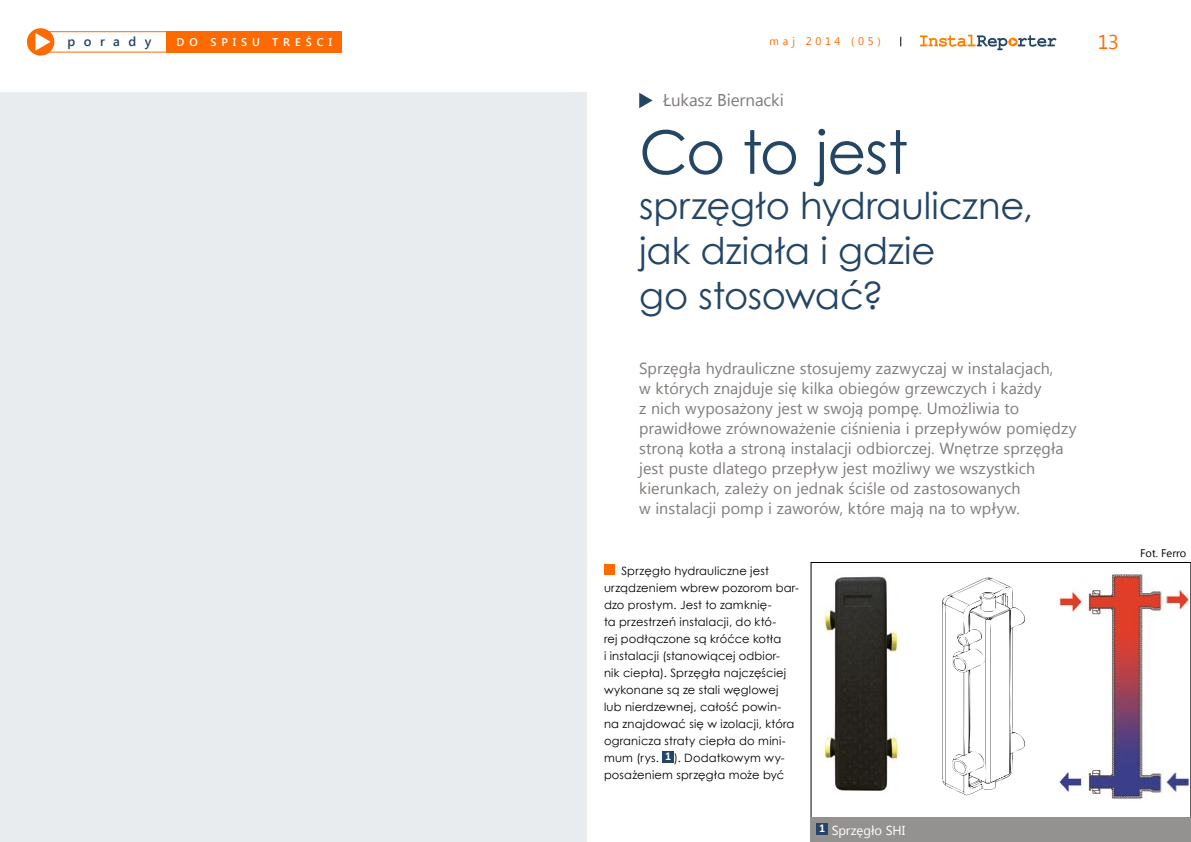
<style>
.page{position:relative;width:1191px;height:842px;background:#fff}
.page>*{position:absolute;margin:0;border:0;box-sizing:border-box;transform-origin:0 0}
.t1{font:60px "Century Gothic";letter-spacing:-.02em;color:#244564}
.t2{font:37px/45px "Century Gothic";letter-spacing:-.005em;color:#244564}
.t3{font:20px "Segoe UI";color:#ff6a00}
.t4{font:17px "Segoe UI";letter-spacing:-.005em;color:#807c7a}
.t5{font:16px/20px "Segoe UI";letter-spacing:.005em;color:#807c7a}
.t6{font:13px "Segoe UI";color:#fff}
.t7{font:600 13px "Segoe UI";letter-spacing:.65em;color:#244564}
.t8{font:11.5px/17px "Century Gothic";letter-spacing:.015em;color:#000}
.t9{font:600 11.1px "Segoe UI";letter-spacing:.445em;color:#fff}
.t10{font:11px "Segoe UI";letter-spacing:.345em;color:#ff6a00}
.t11{font:11px "Segoe UI";color:#000}
</style>
<div class="page">
<div style="left:27px;top:28px;width:27px;height:28px;background:#ff6a00;border-radius:50%"></div>
<svg style="left:35px;top:33px;width:16px;height:18px"></svg>
<svg style="left:920px;top:35px;width:136px;height:15px"></svg>
<div style="left:167px;top:31px;width:175px;height:22px;background:#ff6a00"></div>
<div style="left:33px;top:31px;width:135px;height:22px;border:1px solid #ff6a00"></div>
<svg style="left:639px;top:93px;width:13px;height:15px"></svg>
<div style="left:604px;top:565px;width:10px;height:10px;background:#ff6a00"></div>
<div style="left:662px;top:751px;width:12px;height:11px;background:#244564"></div>
<svg style="left:942px;top:578px;width:83px;height:217px"></svg>
<img style="left:823px;top:576px;width:76px;height:215px">
<img style="left:1058px;top:574px;width:131px;height:226px">
<div style="left:811px;top:562px;width:380px;height:256px;border:1px solid #000"></div>
<div style="left:811px;top:818px;width:380px;height:24px;background:#949290"></div>
<div style="left:816px;top:823px;width:12px;height:12px;background:#244564"></div>
<div style="left:0;top:93px;width:586px;height:749px;background:#e9ecef"></div>
<p class="t7" style="left:68px;top:32px;width:85px">PORADY</p>
<p class="t9" style="left:177px;top:34px;width:157px">DO SPISU TREŚCI</p>
<p class="t10" style="left:769px;top:34px;width:113px">maj 2014 (05)</p>
<p class="t3" style="left:1097px;top:28px;width:23px">13</p>
<p class="t4" style="left:663px;top:88px;width:122px">Łukasz Biernacki</p>
<h1 class="t1" style="left:639px;top:110px;width:270px">Co to jest</h1>
<h2 class="t2" style="left:639px;top:182px;width:395px">sprzęgło hydrauliczne, jak działa i gdzie<br>go stosować?</h2>
<p class="t5" style="left:639px;top:358px;width:439px">Sprzęgła hydrauliczne stosujemy zazwyczaj w instalacjach,<br>w których znajduje się kilka obiegów grzewczych i każdy<br>z nich wyposażony jest w swoją pompę. Umożliwia to prawidłowe zrównoważenie ciśnienia i przepływów pomiędzy stroną kotła a stroną instalacji odbiorczej. Wnętrze sprzęgła jest puste dlatego przepływ jest możliwy we wszystkich kierunkach, zależy on jednak ściśle od zastosowanych<br>w instalacji pomp i zaworów, które mają na to wpływ.</p>
<p class="t8" style="left:604px;top:562px;width:196px;text-indent:17px">Sprzęgło hydrauliczne jest urządzeniem wbrew pozorom bar&shy;dzo prostym. Jest to zamknię-<br>ta przestrzeń instalacji, do któ-<br>rej podłączone są króćce kotła<br>i instalacji (stanowiącej odbior-<br>nik ciepła). Sprzęgła najczęściej wykonane są ze stali węglowej<br>lub nierdzewnej, całość powin&shy;na znajdować się w izolacji, która ogranicza straty ciepła do mini&shy;mum (rys. <sup>1</sup> ). Dodatkowym wy&shy;posażeniem sprzęgła może być</p>
<p class="t6" style="left:819px;top:821px;width:87px"><sup>1</sup> Sprzęgło SHI</p>
<p class="t11" style="left:1140px;top:545px;width:48px">Fot. Ferro</p>
</div>
